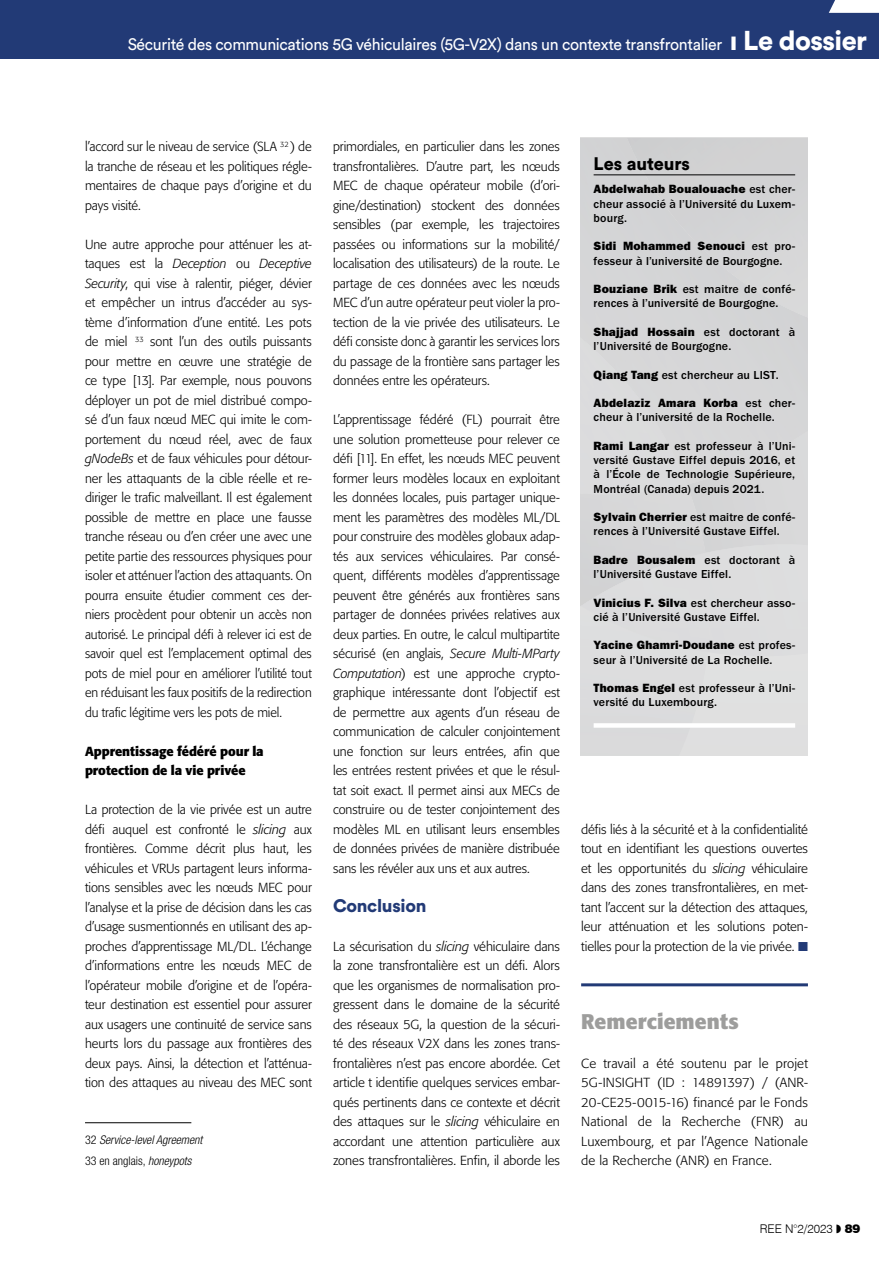
<style>
.page{position:relative;width:893px;height:1263px;background:#fff}
.page>*{position:absolute;margin:0;border:0;box-sizing:border-box;transform-origin:0 0}
.Txt_Dossier{font:700 21px "Formata";letter-spacing:.005em;color:#9d9d9c}
.Inter_Dossier_2{font:900 18px "Circular Std";letter-spacing:-.015em;color:#223a76}
.Nom_Auteur_fiche{font:900 18px "Circular Std";letter-spacing:-.005em;color:#000}
.t1{font:16.5px "Circular Std";letter-spacing:-.02em;color:#fff;scale:.96 1}
.Txt_Dossier-2{font:300 13.05px/19.5px "Formata";letter-spacing:-.005em;color:#000;text-align:justify}
.Inter_2{font:700 13.05px/19.5px "Formata";color:#000}
.Texte_auteur_fiche{font:500 12px/14.2px "ITC Franklin Gothic Std";letter-spacing:.01em;color:#000}
.Notes_bas_de_page{font:italic 300 condensed 12px "Helvetica Neue LT Pro";color:#000}
.Notes_bas_de_page-2{font:300 condensed 12px "Helvetica Neue LT Pro";color:#000}
.t2{font:300 12px "Swiss 721 BT";color:#000}
.s1{font-weight:900;font-size:27px}
.s2{font-style:italic}
.s3{font-style:normal}
.s4{font-family:"ITC Franklin Gothic Std Hvy";font-weight:400}
.s5{color:#223a76}
.s6{font-weight:900}
</style>
<div class="page">
<div style="left:0;top:0;width:893px;height:58px;background:#223a76"></div>
<div style="left:879px;top:0;width:14px;height:59px;background:#fff"></div>
<svg style="left:829px;top:0;width:50px;height:13px"></svg>
<hr style="left:85px;top:1122px;width:106px;height:1px;background:#000">
<hr style="left:581px;top:983px;width:227px;height:3px;background:#223a76">
<div style="left:705px;top:441px;width:103px;height:103px;background:#d7d7d8"></div>
<div style="left:581px;top:138px;width:46px;height:150px;background:#d4d4d6"></div>
<div style="left:687px;top:340px;width:27px;height:144px;background:#d7d7d8"></div>
<div style="left:713px;top:340px;width:27px;height:137px;background:#d7d7d8"></div>
<div style="left:739px;top:340px;width:55px;height:118px;background:#d6d6d7"></div>
<img style="left:739px;top:457px;width:24px;height:11px">
<div style="left:581px;top:459px;width:106px;height:35px;background:#dbdcdd"></div>
<div style="left:627px;top:138px;width:181px;height:202px;background:#d3d4d5"></div>
<div style="left:708px;top:656px;width:100px;height:100px;background:#e0e0e0"></div>
<div style="left:708px;top:634px;width:100px;height:22px;background:#dcdcde"></div>
<hr style="left:594px;top:175px;width:201px;height:1px;background:#000">
<div style="left:594px;top:723px;width:201px;height:5px;background:#fff"></div>
<p class="t1" style="left:128px;top:34px;width:772px">Sécurité des communications 5G véhiculaires (5G-V2X) dans un contexte transfrontalier <span class="s1">ı Le dossier</span></p>
<p class="Txt_Dossier-2" style="left:85px;top:137px;width:228px">l’accord sur le niveau de service (SLA <sup>32</sup> ) de la tranche de réseau et les politiques régle&shy;mentaires de chaque pays d’origine et du pays visité.</p>
<p class="Txt_Dossier-2" style="left:85px;top:235px;width:228px">Une autre approche pour atténuer les at&shy;taques est la <span class="s2">Deception</span> ou <span class="s2">Deceptive Security</span>, qui vise à ralentir, piéger, dévier et empêcher un intrus d’accéder au sys&shy;tème d’information d’une entité. Les pots de miel <sup>33</sup> sont l’un des outils puissants pour mettre en œuvre une stratégie de ce type [13]. Par exemple, nous pouvons déployer un pot de miel distribué compo&shy;sé d’un faux nœud MEC qui imite le com&shy;portement du nœud réel, avec de faux <span class="s2">gNodeBs</span> et de faux véhicules pour détour&shy;ner les attaquants de la cible réelle et re&shy;diriger le trafic malveillant. Il est également possible de mettre en place une fausse tranche réseau ou d’en créer une avec une petite partie des ressources physiques pour isoler et atténuer l’action des attaquants. On pourra ensuite étudier comment ces der&shy;niers procèdent pour obtenir un accès non autorisé. Le principal défi à relever ici est de savoir quel est l’emplacement optimal des pots de miel pour en améliorer l’utilité tout en réduisant les faux positifs de la redirection du trafic légitime vers les pots de miel.</p>
<p class="Inter_2" style="left:85px;top:741px;width:180px">Apprentissage fédéré pour la protection de la vie privée</p>
<p class="Txt_Dossier-2" style="left:85px;top:800px;width:228px">La protection de la vie privée est un autre défi auquel est confronté le <span class="s2">slicing</span> aux frontières. Comme décrit plus haut, les véhicules et VRUs partagent leurs informa&shy;tions sensibles avec les nœuds MEC pour l’analyse et la prise de décision dans les cas d’usage susmentionnés en utilisant des ap&shy;proches d’apprentissage ML/DL. L’échange d’informations entre les nœuds MEC de l’opérateur mobile d’origine et de l’opéra&shy;teur destination est essentiel pour assurer aux usagers une continuité de service sans heurts lors du passage aux frontières des deux pays. Ainsi, la détection et l’atténua&shy;tion des attaques au niveau des MEC sont</p>
<p class="Notes_bas_de_page" style="left:85px;top:1133px;width:119px"><span class="s3">32</span> Service-level Agreement</p>
<p class="Notes_bas_de_page-2" style="left:85px;top:1154px;width:108px">33 en anglais, <span class="s2">honeypots</span></p>
<p class="Txt_Dossier-2" style="left:333px;top:137px;width:228px">primordiales, en particulier dans les zones transfrontalières. D’autre part, les nœuds MEC de chaque opérateur mobile (d’ori&shy;gine/destination) stockent des données sensibles (par exemple, les trajectoires passées ou informations sur la mobilité/ localisation des utilisateurs) de la route. Le partage de ces données avec les nœuds MEC d’un autre opérateur peut violer la pro&shy;tection de la vie privée des utilisateurs. Le défi consiste donc à garantir les services lors du passage de la frontière sans partager les données entre les opérateurs.</p>
<p class="Txt_Dossier-2" style="left:333px;top:410px;width:228px">L’apprentissage fédéré (FL) pourrait être une solution prometteuse pour relever ce défi [11]. En effet, les nœuds MEC peuvent former leurs modèles locaux en exploitant les données locales, puis partager unique&shy;ment les paramètres des modèles ML/DL pour construire des modèles globaux adap&shy;tés aux services véhiculaires. Par consé&shy;quent, différents modèles d’apprentissage peuvent être générés aux frontières sans partager de données privées relatives aux deux parties. En outre, le calcul multipartite sécurisé (en anglais, <span class="s2">Secure Multi-MParty Computation</span>) est une approche crypto&shy;graphique intéressante dont l’objectif est de permettre aux agents d’un réseau de communication de calculer conjointement une fonction sur leurs entrées, afin que les entrées restent privées et que le résul&shy;tat soit exact. Il permet ainsi aux MECs de construire ou de tester conjointement des modèles ML en utilisant leurs ensembles de données privées de manière distribuée sans les révéler aux uns et aux autres.</p>
<p class="Inter_Dossier_2" style="left:333px;top:893px;width:95px">Conclusion</p>
<p class="Txt_Dossier-2" style="left:333px;top:937px;width:228px">La sécurisation du <span class="s2">slicing</span> véhiculaire dans la zone transfrontalière est un défi. Alors que les organismes de normalisation pro&shy;gressent dans le domaine de la sécurité des réseaux 5G, la question de la sécuri&shy;té des réseaux V2X dans les zones trans&shy;frontalières n’est pas encore abordée. Cet article t identifie quelques services embar&shy;qués pertinents dans ce contexte et décrit des attaques sur le <span class="s2">slicing</span> véhiculaire en accordant une attention particulière aux zones transfrontalières. Enfin, il aborde les</p>
<p class="Nom_Auteur_fiche" style="left:594px;top:152px;width:98px">Les auteurs</p>
<p class="Texte_auteur_fiche" style="left:594px;top:182px;width:203px;text-align:justify"><span class="s4">Abdelwahab Boualouache</span> est cher&shy;cheur associé à l’Université du Luxem&shy;bourg.</p>
<p class="Texte_auteur_fiche" style="left:594px;top:239px;width:203px"><span class="s4">Sidi Mohammed Senouci</span> est pro&shy;fesseur à l’université de Bourgogne.</p>
<p class="Texte_auteur_fiche" style="left:594px;top:282px;width:203px"><span class="s4">Bouziane Brik</span> est maitre de confé&shy;rences à l’université de Bourgogne.</p>
<p class="Texte_auteur_fiche" style="left:594px;top:325px;width:203px"><span class="s4">Shajjad Hossain</span> est doctorant à l’Université de Bourgogne.</p>
<p class="Texte_auteur_fiche" style="left:594px;top:368px;width:186px"><span class="s4">Qiang Tang</span> est chercheur au LIST.</p>
<p class="Texte_auteur_fiche" style="left:594px;top:396px;width:203px"><span class="s4">Abdelaziz Amara Korba</span> est cher&shy;cheur à l’université de la Rochelle.</p>
<p class="Texte_auteur_fiche" style="left:594px;top:439px;width:203px;text-align:justify"><span class="s4">Rami Langar</span> est professeur à l’Uni&shy;versité Gustave Eiffel depuis 2016, et à l’École de Technologie Supérieure, Montréal (Canada) depuis 2021.</p>
<p class="Texte_auteur_fiche" style="left:594px;top:510px;width:203px"><span class="s4">Sylvain Cherrier</span> est maitre de confé&shy;rences à l’Université Gustave Eiffel.</p>
<p class="Texte_auteur_fiche" style="left:594px;top:553px;width:203px"><span class="s4">Badre Bousalem</span> est doctorant à l’Université Gustave Eiffel.</p>
<p class="Texte_auteur_fiche" style="left:594px;top:596px;width:203px"><span class="s4">Vinicius F. Silva</span> est chercheur asso&shy;cié à l’Université Gustave Eiffel.</p>
<p class="Texte_auteur_fiche" style="left:594px;top:638px;width:203px"><span class="s4">Yacine Ghamri-Doudane</span> est profes&shy;seur à l’Université de La Rochelle.</p>
<p class="Texte_auteur_fiche" style="left:594px;top:681px;width:203px"><span class="s4">Thomas Engel</span> est professeur à l’Uni&shy;versité du Luxembourg.</p>
<p class="Txt_Dossier-2" style="left:581px;top:820px;width:228px">défis liés à la sécurité et à la confidentialité tout en identifiant les questions ouvertes et les opportunités du <span class="s2">slicing</span> véhiculaire dans des zones transfrontalières, en met&shy;tant l’accent sur la détection des attaques, leur atténuation et les solutions poten&shy;tielles pour la protection de la vie privée. <span class="s5">■</span></p>
<p class="Txt_Dossier" style="left:581px;top:1008px;width:159px">Remerciements</p>
<p class="Txt_Dossier-2" style="left:581px;top:1054px;width:228px">Ce travail a été soutenu par le projet 5G-INSIGHT (ID : 14891397) / (ANR-20-CE25-0015-16) financé par le Fonds National de la Recherche (FNR) au Luxembourg, et par l’Agence Nationale de la Recherche (ANR) en France.</p>
<p class="t2" style="left:760px;top:1222px;width:102px">REE N°2/2023 ◗ <span class="s6">89</span></p>
</div>
